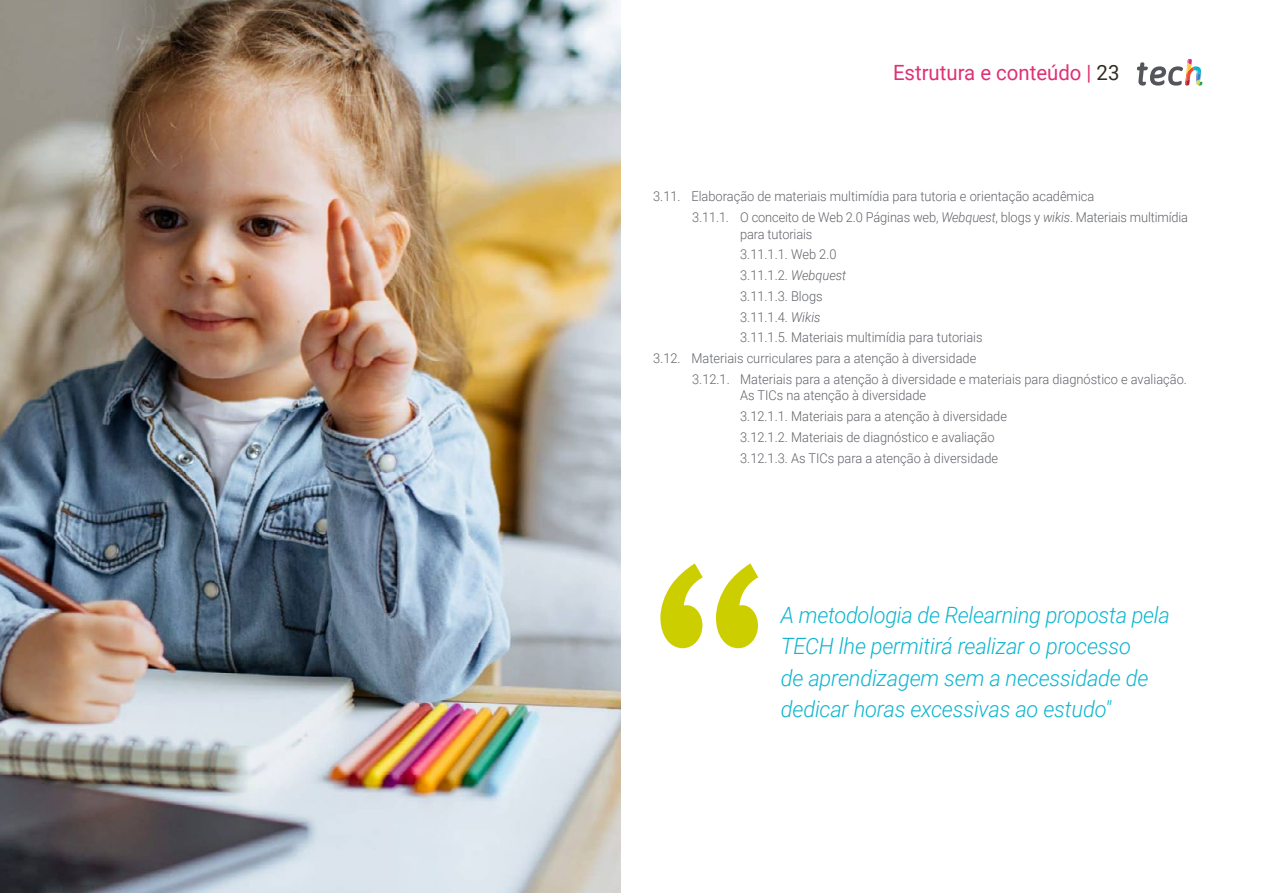
<style>
.page{position:relative;width:1263px;height:893px;background:#fff}
.page>*{position:absolute;margin:0;border:0;box-sizing:border-box;transform-origin:0 0}
.t1{font:italic 300 22.5px/31.5px "Roboto";letter-spacing:-.01em;color:#0fb6cf}
.t2{font:21px "Roboto";color:#df3174}
.t3{font:300 13.5px/20.7px "Roboto";color:#61646a;scale:.95 1}
.s1{color:#312e20}
.s2{font-style:italic}
</style>
<div class="page">
<svg style="left:660px;top:563px;width:98px;height:85px"></svg>
<img style="left:0;top:0;width:621px;height:893px">
<svg style="left:1137px;top:59px;width:65px;height:27px"></svg>
<h2 class="t2" style="left:893px;top:57px;width:228px">Estrutura e conteúdo | <span class="s1">23</span></h2>
<p class="t3" style="left:692px;top:186px;width:523px;text-indent:-39px">3.11. Elaboração de materiais multimídia para tutoria e orientação acadêmica<br>3.11.1. O conceito de Web 2.0 Páginas web, <span class="s2">Webquest</span>, blogs y <span class="s2">wikis</span>. Materiais multimídia</p>
<p class="t3" style="left:740px;top:223px;width:77px">para tutoriais</p>
<p class="t3" style="left:740px;top:244px;width:103px">3.11.1.1. Web 2.0</p>
<p class="t3" style="left:740px;top:265px;width:113px">3.11.1.2. <span class="s2">Webquest</span></p>
<p class="t3" style="left:740px;top:285px;width:88px">3.11.1.3. Blogs</p>
<p class="t3" style="left:740px;top:306px;width:86px">3.11.1.4. <span class="s2">Wikis</span></p>
<p class="t3" style="left:740px;top:327px;width:257px">3.11.1.5. Materiais multimídia para tutoriais</p>
<p class="t3" style="left:653px;top:348px;width:342px">3.12. Materiais curriculares para a atenção à diversidade</p>
<p class="t3" style="left:692px;top:368px;width:522px">3.12.1. Materiais para a atenção à diversidade e materiais para diagnóstico e avaliação.</p>
<p class="t3" style="left:740px;top:385px;width:282px">As TICs na atenção à diversidade<br>3.12.1.1. Materiais para a atenção à diversidade 3.12.1.2. Materiais de diagnóstico e avaliação 3.12.1.3. As TICs para a atenção à diversidade</p>
<h1 class="t1" style="left:781px;top:598px;width:391px">A metodologia de Relearning proposta pela TECH lhe permitirá realizar o processo<br>de aprendizagem sem a necessidade de dedicar horas excessivas ao estudo"</h1>
</div>
